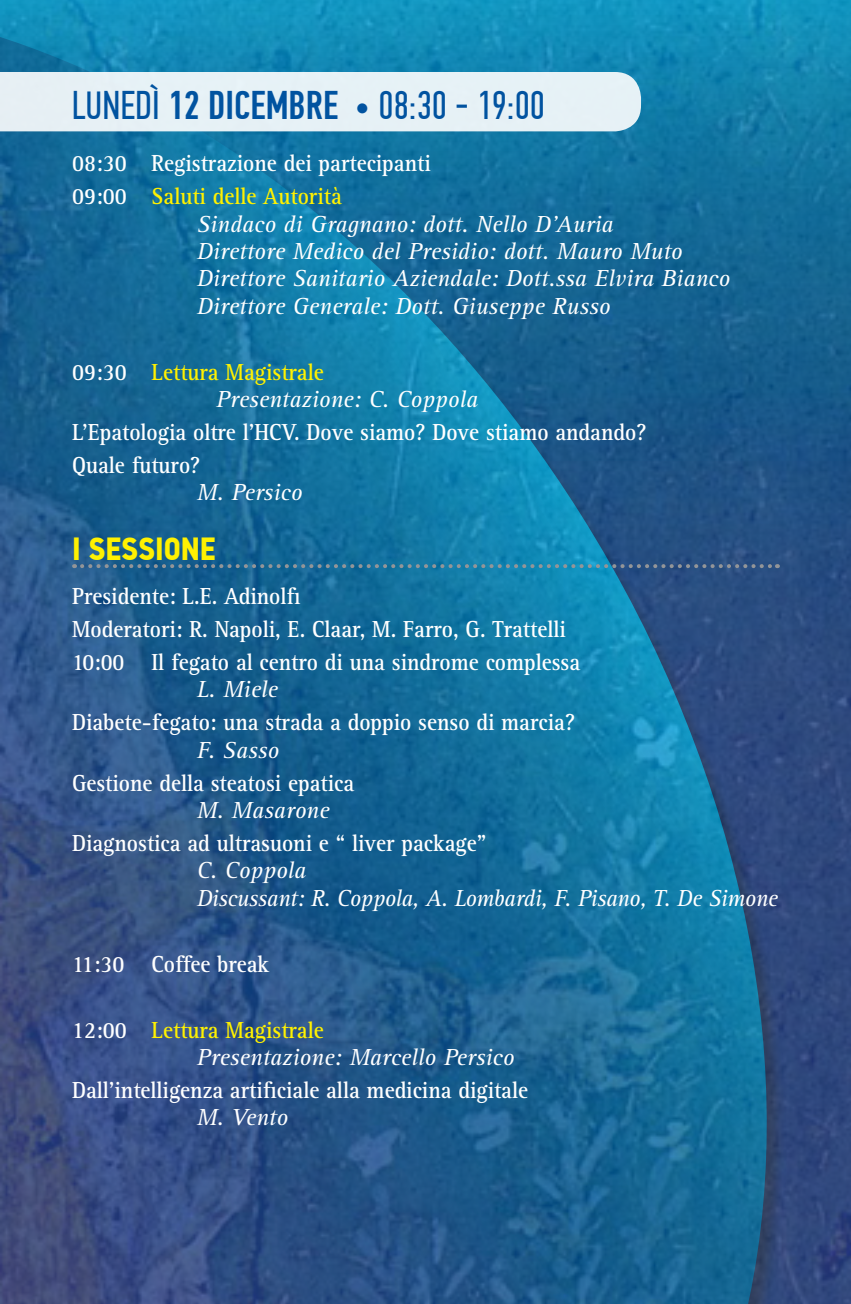
<style>
.page{position:relative;width:851px;height:1304px;background:#fff}
.page>*{position:absolute;margin:0;border:0;box-sizing:border-box;transform-origin:0 0}
.t1{font:40px "PF Din Text Comp Pro";color:#0153a0}
.t2{font:700 32px "PF Din Text Cond Pro";color:#fff101}
.t3{font:700 24px/33px "Rotis Serif";color:#fff;scale:.9 1}
.t4{font:italic 24px/27.4px "Rotis Serif";color:#fff}
.t5{font:italic 24px/27.4px "Rotis Serif";letter-spacing:-.02em;color:#fff}
.s1{font-weight:500}
.s2{color:#fff101}
.s3{font-weight:700;font-style:normal}
.s4{font-weight:700;font-style:normal;color:#fff101}
</style>
<div class="page">
<img style="left:0;top:0;width:850px;height:1304px">
<svg style="left:82px;top:564px;width:695px;height:4px;background:#467997"></svg>
<div style="left:0;top:72px;width:641px;height:59px;background:#e6f1f6"></div>
<h1 class="t1" style="left:72px;top:82px;width:474px">LUNEDÌ <span class="s1">12 DICEMBRE</span> • 08:30 - 19:00</h1>
<p class="t3" style="left:72px;top:147px;width:400px">08:30 Registrazione dei partecipanti<br>09:00 <span class="s2">Saluti delle Autorità</span></p>
<p class="t4" style="left:197px;top:211px;width:534px">Sindaco di Gragnano: dott. Nello D’Auria<br>Direttore Medico del Presidio: dott. Mauro Muto Direttore Sanitario Aziendale: Dott.ssa Elvira Bianco Direttore Generale: Dott. Giuseppe Russo</p>
<p class="t4" style="left:216px;top:359px;width:263px;text-indent:-144px"><span class="s3">09:30</span> <span class="s4">Lettura Magistrale<br></span>Presentazione: C. Coppola</p>
<p class="t3" style="left:72px;top:416px;width:639px">L’Epatologia oltre l’HCV. Dove siamo? Dove stiamo andando?<br>Quale futuro?</p>
<p class="t4" style="left:197px;top:479px;width:107px">M. Persico</p>
<h2 class="t2" style="left:72px;top:529px;width:145px">I SESSIONE</h2>
<p class="t3" style="left:72px;top:580px;width:566px">Presidente: L.E. Adinolfi<br>Moderatori: R. Napoli, E. Claar, M. Farro, G. Trattelli<br>10:00 Il fegato al centro di una sindrome complessa</p>
<p class="t4" style="left:197px;top:676px;width:82px">L. Miele</p>
<p class="t3" style="left:72px;top:706px;width:560px">Diabete-fegato: una strada a doppio senso di marcia?</p>
<p class="t4" style="left:197px;top:737px;width:84px">F. Sasso</p>
<p class="t3" style="left:72px;top:767px;width:315px">Gestione della steatosi epatica</p>
<p class="t4" style="left:197px;top:797px;width:134px">M. Masarone</p>
<p class="t3" style="left:72px;top:827px;width:462px">Diagnostica ad ultrasuoni e “ liver package”</p>
<p class="t5" style="left:197px;top:857px;width:582px">C. Coppola<br>Discussant: R. Coppola, A. Lombardi, F. Pisano, T. De Simone</p>
<p class="t3" style="left:72px;top:948px;width:220px">11:30 Coffee break</p>
<p class="t4" style="left:197px;top:1017px;width:319px;text-indent:-125px"><span class="s3">12:00</span> <span class="s4">Lettura Magistrale<br></span>Presentazione: Marcello Persico</p>
<p class="t3" style="left:72px;top:1074px;width:508px">Dall’intelligenza artificiale alla medicina digitale</p>
<p class="t4" style="left:197px;top:1105px;width:93px">M. Vento</p>
</div>
